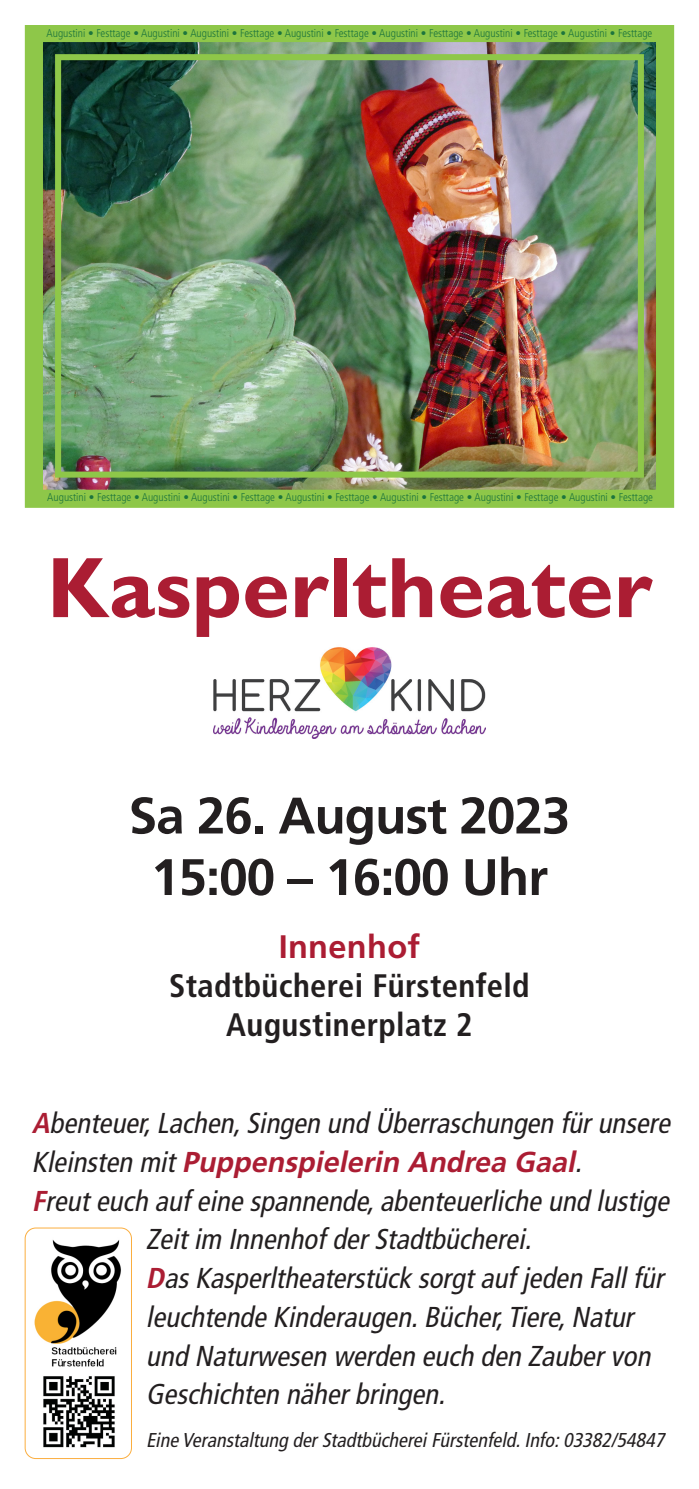
<style>
.page{position:relative;width:699px;height:1489px;background:#fff}
.page>*{position:absolute;margin:0;border:0;box-sizing:border-box;transform-origin:0 0}
.t1{font:700 86.25px "Gill Sans";color:#ab1d33}
.t2{font:700 51.25px/61.5px "Frutiger LT Std";letter-spacing:-.02em;color:#231f20;text-align:center}
.t3{font:700 condensed 32.5px/39px "Frutiger LT Std";letter-spacing:.01em;color:#231f20;text-align:center}
.t4{font:700 32.5px "Frutiger LT Std";letter-spacing:.01em;color:#ab1d33}
.t5{font:italic condensed 28.75px "Frutiger LT Std";color:#231f20}
.t6{font:italic 700 28.75px "Frutiger LT Std";color:#ab1d33}
.t7{font:italic condensed 20px "Frutiger LT Std";color:#231f20}
.t8{font:300 condensed 11.25px "Frutiger LT Std";color:#1d753d}
.s1{font-weight:700;color:#ab1d33}
.s2{font-weight:400;font-stretch:condensed;color:#231f20}
</style>
<div class="page">
<img style="left:213px;top:647px;width:272px;height:91px">
<img style="left:25px;top:1229px;width:106px;height:229px">
<div style="left:25px;top:1227px;width:107px;height:231px;border:1px solid #fbae3f;border-radius:11px"></div>
<img style="left:24px;top:25px;width:651px;height:483px">
<div style="left:55px;top:54px;width:588px;height:423px;border:6px solid #8ec749"></div>
<p class="t8" style="left:47px;top:27px;width:606px">Augustini • Festtage • Augustini • Augustini • Festtage • Augustini • Festtage • Augustini • Festtage • Augustini • Festtage • Augustini • Festtage</p>
<p class="t8" style="left:47px;top:491px;width:606px">Augustini • Festtage • Augustini • Augustini • Festtage • Augustini • Festtage • Augustini • Festtage • Augustini • Festtage • Augustini • Festtage</p>
<h1 class="t1" style="left:47px;top:536px;width:606px">Kasperltheater</h1>
<h2 class="t2" style="left:128px;top:785px;width:443px">Sa 26. August 2023<br>15:00 – 16:00 Uhr</h2>
<p class="t4" style="left:278px;top:927px;width:143px">Innenhof</p>
<p class="t3" style="left:169px;top:966px;width:361px">Stadtbücherei Fürstenfeld<br>Augustinerplatz 2</p>
<p class="t5" style="left:32px;top:1106px;width:645px"><span class="s1">A</span>benteuer,Lachen,Singen und Überraschungen fürunsere</p>
<p class="t6" style="left:32px;top:1144px;width:557px"><span class="s2">Kleinsten mit</span>Puppenspielerin Andrea Gaal<span class="s2">.</span></p>
<p class="t5" style="left:32px;top:1183px;width:644px"><span class="s1">F</span>reuteuch aufeine spannende,abenteuerliche und lustige</p>
<p class="t5" style="left:146px;top:1222px;width:393px">Zeitim InnenhofderStadtbücherei.</p>
<p class="t5" style="left:146px;top:1261px;width:525px"><span class="s1">D</span>asKasperltheaterstück sorgtaufjeden Fallfür</p>
<p class="t5" style="left:146px;top:1299px;width:495px">leuchtende Kinderaugen.Bücher,Tiere,Natur</p>
<p class="t5" style="left:146px;top:1338px;width:512px">und Naturwesen werden euch den Zaubervon</p>
<p class="t5" style="left:146px;top:1377px;width:307px">Geschichten näherbringen.</p>
<p class="t7" style="left:146px;top:1428px;width:524px">Eine Veranstaltung derStadtbüchereiFürstenfeld.Info:03382/54847</p>
</div>
